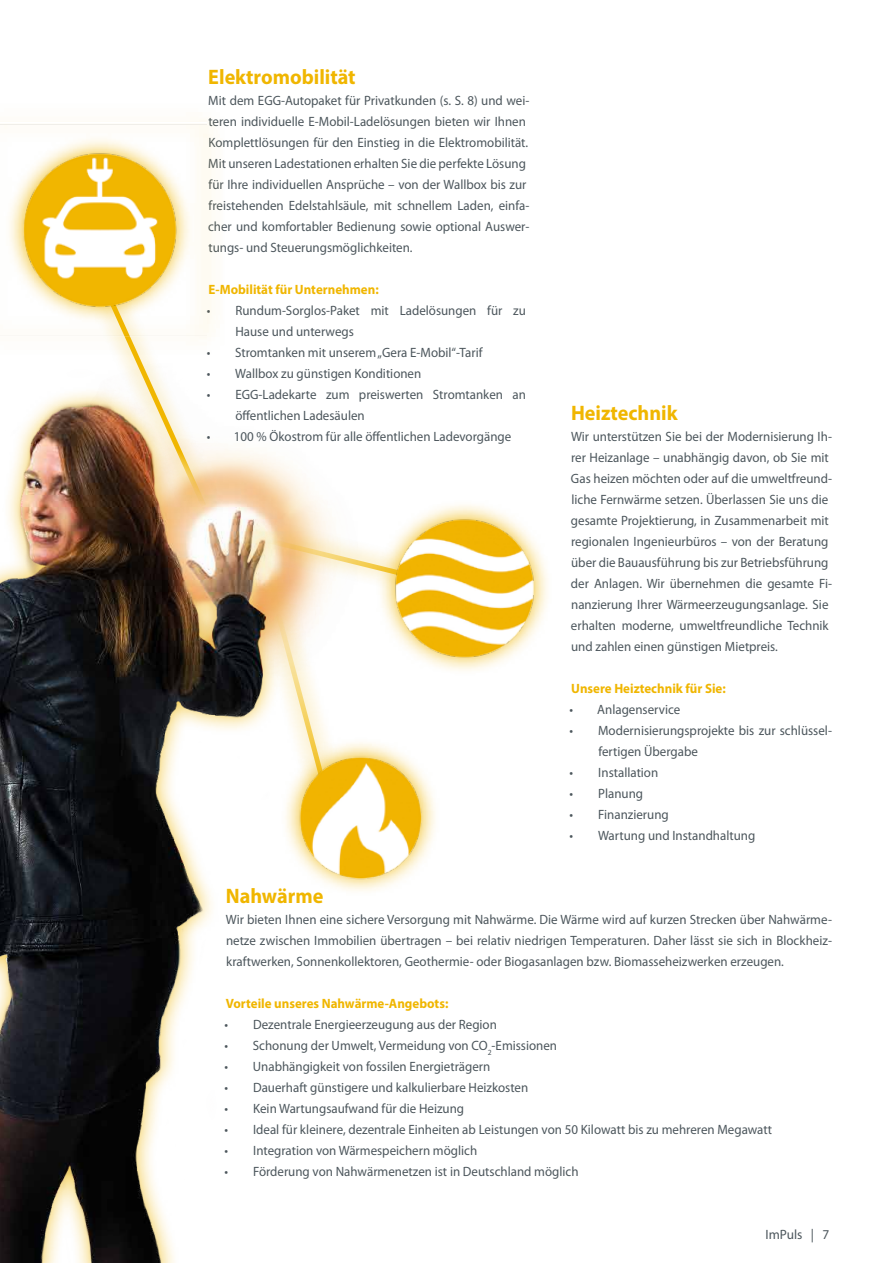
<style>
.page{position:relative;width:893px;height:1263px;background:#fff}
.page>*{position:absolute;margin:0;border:0;box-sizing:border-box;transform-origin:0 0}
.t1{font:700 21px "Myriad Pro";color:#f0b600;scale:.96 1}
.t2{font:13.5px/21px "Myriad Pro";color:#4c565c;scale:.96 1}
.t3{font:700 13.5px "Myriad Pro";color:#f0b600;scale:.96 1}
.t4{font:13.5px "Myriad Pro";color:#4c565c}
</style>
<div class="page">
<img style="left:0;top:468px;width:234px;height:795px">
<img style="left:14px;top:391px;width:236px;height:141px">
<svg style="left:101px;top:356px;width:109px;height:154px"></svg>
<div style="left:234px;top:507px;width:116px;height:318px;background:#f0b600;opacity:.75"></div>
<svg style="left:236px;top:453px;width:130px;height:356px"></svg>
<div style="left:0;top:103px;width:226px;height:253px;background:#fefdfa"></div>
<img style="left:0;top:124px;width:206px;height:212px">
<img style="left:366px;top:505px;width:182px;height:166px">
<img style="left:275px;top:731px;width:160px;height:160px">
<h1 class="t1" style="left:208px;top:63px;width:155px">Elektromobilität</h1>
<p class="t2" style="left:208px;top:90px;width:336px">Mit dem EGG-Autopaket für Privatkunden (s. S. 8) und wei&shy;teren individuelle E-Mobil-Ladelösungen bieten wir Ihnen Komplettlösungen für den Einstieg in die Elektromobilität.<br>Mit unseren Ladestationen erhalten Sie die perfekte Lösung für Ihre individuellen Ansprüche – von der Wallbox bis zur freistehenden Edelstahlsäule, mit schnellem Laden, einfa&shy;cher und komfortabler Bedienung sowie optional Auswer&shy;tungs- und Steuerungsmöglichkeiten.</p>
<p class="t3" style="left:209px;top:281px;width:179px">E-Mobilität für Unternehmen:</p>
<p class="t2" style="left:235px;top:300px;width:304px;text-indent:-29px">• Rundum-Sorglos-Paket mit Ladelösungen für zu<br>Hause und unterwegs</p>
<p class="t2" style="left:207px;top:342px;width:289px">• Stromtanken mit unserem „Gera E-Mobil“-Tarif</p>
<p class="t2" style="left:207px;top:363px;width:225px">• Wallbox zu günstigen Konditionen</p>
<p class="t2" style="left:235px;top:384px;width:304px;text-indent:-29px">• EGG-Ladekarte zum preiswerten Stromtanken an öffentlichen Ladesäulen</p>
<p class="t2" style="left:207px;top:426px;width:319px">• 100 % Ökostrom für alle öffentlichen Ladevorgänge</p>
<h1 class="t1" style="left:571px;top:399px;width:113px">Heiztechnik</h1>
<p class="t2" style="left:571px;top:426px;width:273px">Wir unterstützen Sie bei der Modernisierung Ih&shy;rer Heizanlage – unabhängig davon, ob Sie mit Gas heizen möchten oder auf die umweltfreund&shy;liche Fernwärme setzen. Überlassen Sie uns die gesamte Projektierung, in Zusammenarbeit mit regionalen Ingenieurbüros – von der Beratung über die Bauausführung bis zur Betriebsführung der Anlagen. Wir übernehmen die gesamte Fi&shy;nanzierung Ihrer Wärmeerzeugungsanlage. Sie erhalten moderne, umweltfreundliche Technik und zahlen einen günstigen Mietpreis.</p>
<p class="t3" style="left:571px;top:680px;width:163px">Unsere Heiztechnik für Sie:</p>
<p class="t2" style="left:569px;top:699px;width:117px">• Anlagenservice</p>
<p class="t2" style="left:598px;top:720px;width:245px;text-indent:-29px">• Modernisierungsprojekte bis zur schlüssel&shy;fertigen Übergabe</p>
<p class="t2" style="left:569px;top:762px;width:94px">• Installation</p>
<p class="t2" style="left:569px;top:783px;width:78px">• Planung</p>
<p class="t2" style="left:569px;top:804px;width:105px">• Finanzierung</p>
<p class="t2" style="left:569px;top:825px;width:195px">• Wartung und Instandhaltung</p>
<h1 class="t1" style="left:226px;top:882px;width:103px">Nahwärme</h1>
<p class="t2" style="left:226px;top:909px;width:633px;text-align:justify">Wir bieten Ihnen eine sichere Versorgung mit Nahwärme. Die Wärme wird auf kurzen Strecken über Nahwärme&shy;netze zwischen Immobilien übertragen – bei relativ niedrigen Temperaturen. Daher lässt sie sich in Blockheiz&shy;kraftwerken, Sonnenkollektoren, Geothermie- oder Biogasanlagen bzw. Biomasseheizwerken erzeugen.</p>
<p class="t3" style="left:226px;top:995px;width:233px">Vorteile unseres Nahwärme-Angebots:</p>
<p class="t2" style="left:224px;top:1014px;width:285px">• Dezentrale Energieerzeugung aus der Region</p>
<p class="t2" style="left:224px;top:1035px;width:348px">• Schonung der Umwelt, Vermeidung von CO<sub>2</sub>-Emissionen</p>
<p class="t2" style="left:224px;top:1056px;width:279px">• Unabhängigkeit von fossilen Energieträgern</p>
<p class="t2" style="left:224px;top:1077px;width:318px">• Dauerhaft günstigere und kalkulierbare Heizkosten</p>
<p class="t2" style="left:224px;top:1098px;width:251px">• Kein Wartungsaufwand für die Heizung</p>
<p class="t2" style="left:224px;top:1119px;width:572px">• Ideal für kleinere, dezentrale Einheiten ab Leistungen von 50 Kilowatt bis zu mehreren Megawatt</p>
<p class="t2" style="left:224px;top:1140px;width:265px">• Integration von Wärmespeichern möglich</p>
<p class="t2" style="left:224px;top:1161px;width:370px">• Förderung von Nahwärmenetzen ist in Deutschland möglich</p>
<p class="t4" style="left:765px;top:1226px;width:65px">ImPuls | 7</p>
</div>
